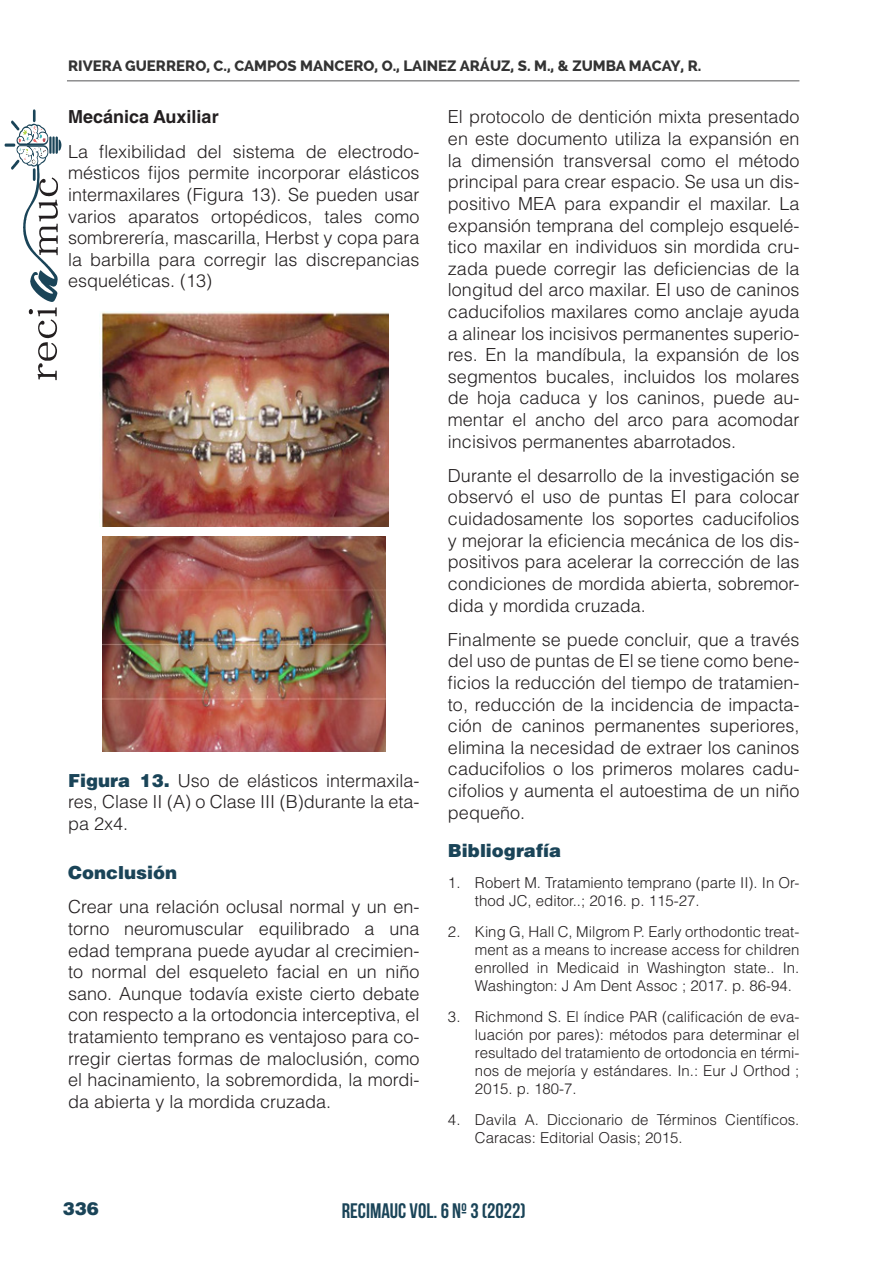
<style>
.page{position:relative;width:893px;height:1263px;background:#fff}
.page>*{position:absolute;margin:0;border:0;box-sizing:border-box;transform-origin:0 0}
.t1{font:700 21px "Bebas Neue";color:#1a4458}
.t2{font:300 18px/21.6px "Helvetica LT Std";color:#231f20;text-align:justify}
.t3{font:900 18px "Helvetica LT Std";color:#1a4458}
.t4{font:700 18px "Helvetica LT Std";color:#231f20}
.t5{font:300 15px/18px "Helvetica LT Std";color:#231f20}
.t6{font:800 15px "Raleway";color:#333}
.s1{font-weight:900;color:#1a4458}
</style>
<div class="page">
<hr style="left:67px;top:80px;width:732px;height:1px;background:#545557">
<svg style="left:5px;top:109px;width:57px;height:271px"></svg>
<img style="left:101px;top:312px;width:287px;height:215px">
<img style="left:102px;top:536px;width:284px;height:216px">
<p class="t6" style="left:68px;top:57px;width:635px">RIVERA GUERRERO, C., CAMPOS MANCERO, O., LAINEZ ARÁUZ, S. M., &amp; ZUMBA MACAY, R.</p>
<p class="t4" style="left:68px;top:106px;width:152px">Mecánica Auxiliar</p>
<p class="t2" style="left:68px;top:140px;width:353px">La flexibilidad del sistema de electrodo&shy;mésticos fijos permite incorporar elásticos intermaxilares (Figura 13). Se pueden usar varios aparatos ortopédicos, tales como sombrerería, mascarilla, Herbst y copa para la barbilla para corregir las discrepancias esqueléticas. (13)</p>
<p class="t2" style="left:68px;top:769px;width:353px"><span class="s1">Figura 13.</span> Uso de elásticos intermaxila&shy;res, Clase II (A) o Clase III (B)durante la eta&shy;pa 2x4.</p>
<p class="t3" style="left:68px;top:861px;width:111px">Conclusión</p>
<p class="t2" style="left:68px;top:896px;width:353px">Crear una relación oclusal normal y un en&shy;torno neuromuscular equilibrado a una edad temprana puede ayudar al crecimien&shy;to normal del esqueleto facial en un niño sano. Aunque todavía existe cierto debate con respecto a la ortodoncia interceptiva, el tratamiento temprano es ventajoso para co&shy;rregir ciertas formas de maloclusión, como el hacinamiento, la sobremordida, la mordi&shy;da abierta y la mordida cruzada.</p>
<p class="t2" style="left:448px;top:106px;width:353px">El protocolo de dentición mixta presentado en este documento utiliza la expansión en la dimensión transversal como el método principal para crear espacio. Se usa un dis&shy;positivo MEA para expandir el maxilar. La expansión temprana del complejo esquelé&shy;tico maxilar en individuos sin mordida cru&shy;zada puede corregir las deficiencias de la longitud del arco maxilar. El uso de caninos caducifolios maxilares como anclaje ayuda a alinear los incisivos permanentes superio&shy;res. En la mandíbula, la expansión de los segmentos bucales, incluidos los molares de hoja caduca y los caninos, puede au&shy;mentar el ancho del arco para acomodar incisivos permanentes abarrotados.</p>
<p class="t2" style="left:448px;top:464px;width:353px">Durante el desarrollo de la investigación se observó el uso de puntas EI para colocar cuidadosamente los soportes caducifolios y mejorar la eficiencia mecánica de los dis&shy;positivos para acelerar la corrección de las condiciones de mordida abierta, sobremor&shy;dida y mordida cruzada.</p>
<p class="t2" style="left:448px;top:628px;width:353px">Finalmente se puede concluir, que a través del uso de puntas de El se tiene como bene&shy;ficios la reducción del tiempo de tratamien&shy;to, reducción de la incidencia de impacta&shy;ción de caninos permanentes superiores, elimina la necesidad de extraer los caninos caducifolios o los primeros molares cadu&shy;cifolios y aumenta el autoestima de un niño pequeño.</p>
<p class="t3" style="left:448px;top:839px;width:115px">Bibliografía</p>
<p class="t5" style="left:475px;top:874px;width:326px;text-indent:-27px">1. Robert M. Tratamiento temprano (parte II). In Or&shy;thod JC, editor..; 2016. p. 115-27.</p>
<p class="t5" style="left:475px;top:922px;width:326px;text-align:justify;text-indent:-27px">2. King G, Hall C, Milgrom P. Early orthodontic treat&shy;ment as a means to increase access for children enrolled in Medicaid in Washington state.. In.<br>Washington: J Am Dent Assoc ; 2017. p. 86-94.</p>
<p class="t5" style="left:475px;top:1007px;width:326px;text-align:justify;text-indent:-27px">3. Richmond S. El índice PAR (calificación de eva&shy;luación por pares): métodos para determinar el resultado del tratamiento de ortodoncia en térmi&shy;nos de mejoría y estándares. In.: Eur J Orthod ; 2015. p. 180-7.</p>
<p class="t5" style="left:475px;top:1110px;width:326px;text-indent:-27px">4. Davila A. Diccionario de Términos Científicos.<br>Caracas: Editorial Oasis; 2015.</p>
<p class="t3" style="left:63px;top:1197px;width:38px">336</p>
<p class="t1" style="left:342px;top:1199px;width:185px">RECIMAUC VOL. 6 Nº 3 (2022)</p>
</div>
